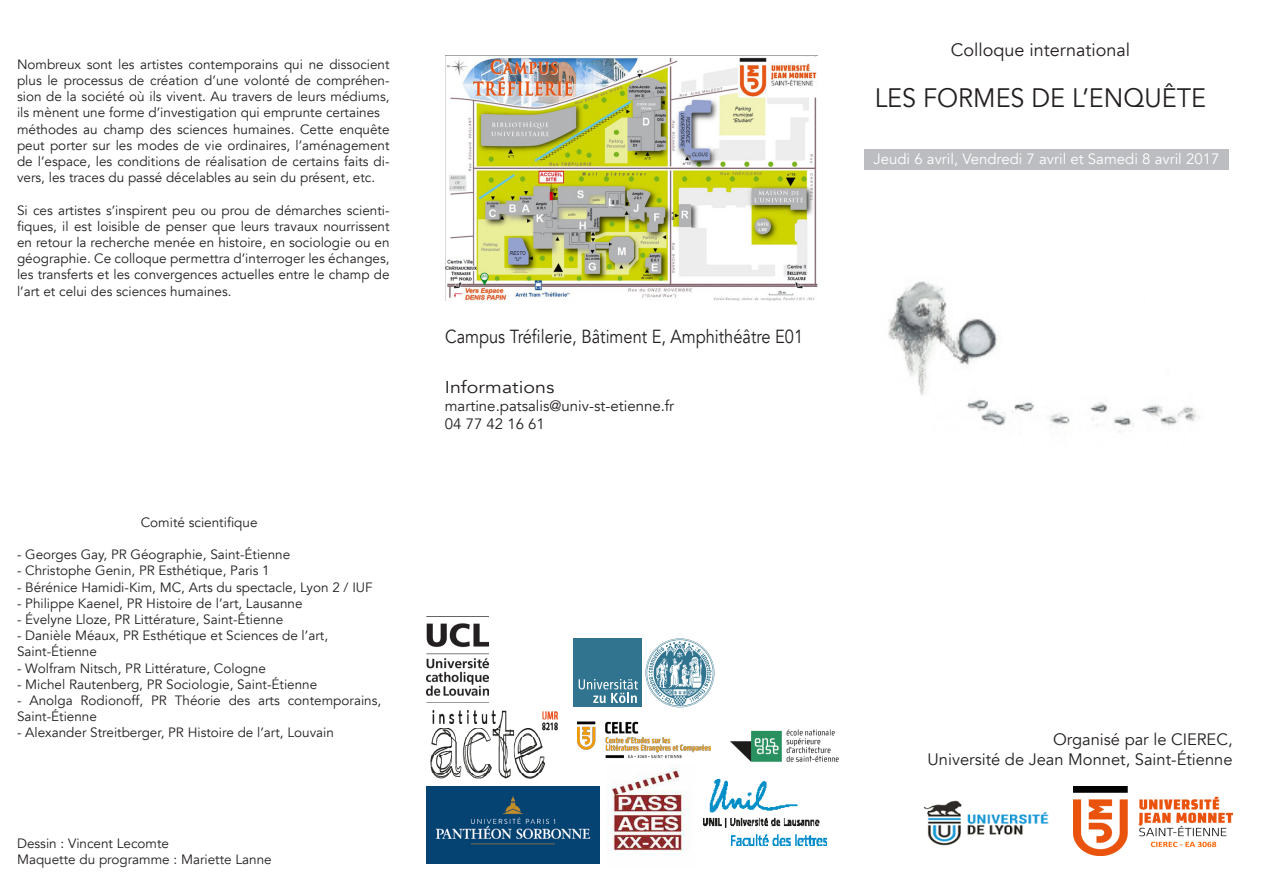
<style>
.page{position:relative;width:1263px;height:893px;background:#fff}
.page>*{position:absolute;margin:0;border:0;box-sizing:border-box;transform-origin:0 0}
.t1{font:26.7px "Avenir";color:#231f20;scale:.95 1}
.t2{font:18.9px "Avenir";color:#231f20;scale:.87 1}
.t3{font:18px "Avenir";color:#231f20}
.t4{font:17.1px "Avenir";color:#231f20;scale:1.14 1}
.t5{font:16.5px "Avenir";color:#231f20}
.t6{font:15px "Avenir";color:#231f20}
.t7{font:15px "Avenir";color:#fff}
.t8{font:13.5px/16.2px "Avenir";color:#231f20;text-align:justify}
</style>
<div class="page">
<img style="left:703px;top:779px;width:123px;height:67px">
<img style="left:431px;top:710px;width:127px;height:68px">
<img style="left:610px;top:768px;width:80px;height:83px">
<img style="left:923px;top:800px;width:126px;height:46px">
<div style="left:864px;top:149px;width:364px;height:21px;background:#bcbdc0"></div>
<img style="left:888px;top:281px;width:312px;height:151px">
<img style="left:1073px;top:786px;width:159px;height:70px">
<img style="left:730px;top:729px;width:108px;height:33px">
<img style="left:427px;top:786px;width:173px;height:78px">
<div style="left:573px;top:638px;width:68px;height:69px;background:#30748f"></div>
<svg style="left:579px;top:679px;width:59px;height:24px"></svg>
<svg style="left:645px;top:638px;width:69px;height:69px"></svg>
<img style="left:577px;top:721px;width:134px;height:38px">
<img style="left:445px;top:55px;width:373px;height:246px">
<img style="left:427px;top:623px;width:61px;height:73px">
<p class="t8" style="left:17px;top:56px;width:374px">Nombreux sont les artistes contemporains qui ne dissocient plus le processus de création d’une volonté de compréhen&shy;sion de la société où ils vivent. Au travers de leurs médiums, ils mènent une forme d’investigation qui emprunte certaines</p>
<p class="t8" style="left:17px;top:121px;width:374px">méthodes au champ des sciences humaines. Cette enquête peut porter sur les modes de vie ordinaires, l’aménagement de l’espace, les conditions de réalisation de certains faits di&shy;vers, les traces du passé décelables au sein du présent, etc.</p>
<p class="t8" style="left:17px;top:202px;width:374px">Si ces artistes s’inspirent peu ou prou de démarches scienti&shy;fiques, il est loisible de penser que leurs travaux nourrissent en retour la recherche menée en histoire, en sociologie ou en géographie. Ce colloque permettra d’interroger les échanges, les transferts et les convergences actuelles entre le champ de l’art et celui des sciences humaines.</p>
<p class="t8" style="left:141px;top:514px;width:118px">Comité scientifique</p>
<p class="t8" style="left:17px;top:547px;width:275px">- Georges Gay, PR Géographie, Saint-Étienne</p>
<p class="t8" style="left:17px;top:563px;width:254px">- Christophe Genin, PR Esthétique, Paris 1</p>
<p class="t8" style="left:17px;top:579px;width:357px">- Bérénice Hamidi-Kim, MC, Arts du spectacle, Lyon 2 / IUF</p>
<p class="t8" style="left:17px;top:595px;width:287px">- Philippe Kaenel, PR Histoire de l’art, Lausanne</p>
<p class="t8" style="left:17px;top:611px;width:268px">- Évelyne Lloze, PR Littérature, Saint-Étienne</p>
<p class="t8" style="left:17px;top:628px;width:313px">- Danièle Méaux, PR Esthétique et Sciences de l’art,</p>
<p class="t8" style="left:17px;top:644px;width:81px">Saint-Étienne</p>
<p class="t8" style="left:17px;top:660px;width:250px">- Wolfram Nitsch, PR Littérature, Cologne</p>
<p class="t8" style="left:17px;top:676px;width:302px">- Michel Rautenberg, PR Sociologie, Saint-Étienne</p>
<p class="t8" style="left:17px;top:692px;width:366px">- Anolga Rodionoff, PR Théorie des arts contemporains,<br>Saint-Étienne</p>
<p class="t8" style="left:17px;top:725px;width:318px">- Alexander Streitberger, PR Histoire de l’art, Louvain</p>
<p class="t8" style="left:17px;top:835px;width:154px">Dessin : Vincent Lecomte</p>
<p class="t8" style="left:17px;top:851px;width:256px">Maquette du programme : Mariette Lanne</p>
<p class="t2" style="left:445px;top:326px;width:413px">Campus Tréfilerie, Bâtiment E, Amphithéâtre E01</p>
<p class="t4" style="left:445px;top:377px;width:98px">Informations</p>
<p class="t6" style="left:445px;top:397px;width:231px">martine.patsalis@univ-st-etienne.fr</p>
<p class="t6" style="left:445px;top:415px;width:102px">04 77 42 16 61</p>
<p class="t3" style="left:951px;top:39px;width:181px">Colloque international</p>
<p class="t1" style="left:875px;top:82px;width:350px">LES FORMES DE L’ENQUÊTE</p>
<p class="t7" style="left:873px;top:150px;width:347px">Jeudi 6 avril, Vendredi 7 avril et Samedi 8 avril 2017</p>
<p class="t5" style="left:1053px;top:729px;width:181px">Organisé par le CIEREC,</p>
<p class="t5" style="left:928px;top:749px;width:306px">Université de Jean Monnet, Saint-Étienne</p>
</div>
